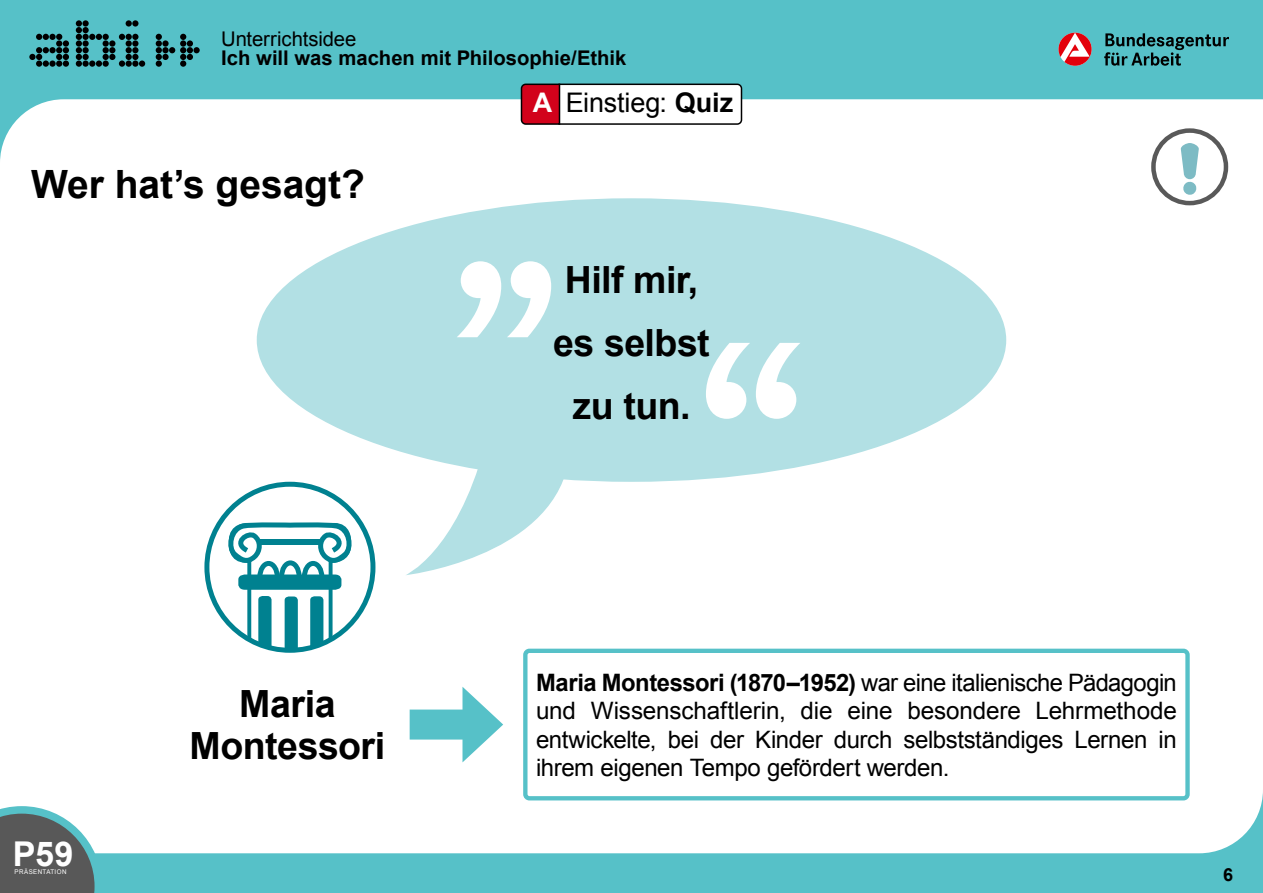
<style>
.page{position:relative;width:1263px;height:893px;background:#56c1c8}
.page>*{position:absolute;margin:0;border:0;box-sizing:border-box;transform-origin:0 0}
.H2_u-idee_P-S{font:700 39px "Arial";letter-spacing:-.005em;color:#000}
.p_OE{font:700 37.5px/63px "Arial";letter-spacing:-.015em;color:#000;text-align:center}
.P_QUIZ{font:700 37.5px/42px "Arial";letter-spacing:-.01em;color:#000;text-align:center}
.t1{font:700 34.2px "Arial";color:#fff}
.H1_u-idee{font:27px "Arial";letter-spacing:-.01em;color:#000}
.p_OE_LB{font:24px/28.5px "Arial";letter-spacing:-.015em;color:#000;text-align:justify}
.t2{font:700 20.25px "Arial";color:#000}
.t3{font:20.25px "Arial";letter-spacing:-.005em;color:#000}
.t4{font:700 18px "Arial";color:#000}
.t5{font:6.45px "Arial";letter-spacing:.06em;color:#fff;scale:.96 1}
.s1{font-weight:700;color:#fff}
.s2{font-weight:700}
</style>
<div class="page">
<div style="left:0;top:99px;width:1263px;height:754px;background:#fff"></div>
<svg style="left:0;top:806px;width:102px;height:87px;background:#707e7f"></svg>
<svg style="left:29px;top:34px;width:40px;height:33px"></svg>
<svg style="left:76px;top:20px;width:69px;height:47px"></svg>
<svg style="left:156px;top:34px;width:44px;height:33px"></svg>
<svg style="left:1104px;top:33px;width:125px;height:33px"></svg>
<svg style="left:1058px;top:33px;width:33px;height:33px"></svg>
<div style="left:257px;top:198px;width:749px;height:284px;background:#b2e0e4;border-radius:50%"></div>
<svg style="left:520px;top:83px;width:223px;height:43px;background:#dfc3c6"></svg>
<svg style="left:405px;top:453px;width:163px;height:122px;background:#daf0f2"></svg>
<svg style="left:457px;top:261px;width:94px;height:76px"></svg>
<svg style="left:706px;top:343px;width:94px;height:76px"></svg>
<div style="left:1153px;top:131px;width:73px;height:72px;background:#fff;border-radius:50%"></div>
<div style="left:1151px;top:128px;width:77px;height:77px;border:4px solid #595959;border-radius:50%"></div>
<svg style="left:1181px;top:143px;width:18px;height:52px"></svg>
<div style="left:523px;top:649px;width:667px;height:151px;border:4px solid #56c1c8;border-radius:4px"></div>
<div style="left:410px;top:709px;width:67px;height:30px;background:#56c1c8"></div>
<svg style="left:462px;top:687px;width:41px;height:75px"></svg>
<div style="left:204px;top:482px;width:171px;height:171px;border:5px solid #008190;border-radius:50%"></div>
<svg style="left:221px;top:518px;width:135px;height:132px;background:#9acdd2"></svg>
<p class="t3" style="left:221px;top:26px;width:137px">Unterrichtsidee</p>
<p class="t2" style="left:221px;top:45px;width:407px">Ich will was machen mit Philosophie/Ethik</p>
<h2 class="H2_u-idee_P-S" style="left:31px;top:159px;width:335px">Wer hat’s gesagt?</h2>
<p class="P_QUIZ" style="left:190px;top:684px;width:197px">Maria<br>Montessori</p>
<h1 class="H1_u-idee" style="left:533px;top:85px;width:202px"><span class="s1">A</span> Einstieg: <span class="s2">Quiz</span></h1>
<p class="p_OE" style="left:553px;top:249px;width:158px">Hilf mir, es selbst zu tun.</p>
<p class="p_OE_LB" style="left:536px;top:668px;width:642px"><span class="s2">Maria Montessori (1870–1952)</span> war eine italienische Pädagogin und Wissenschaftlerin, die eine besondere -Lehrmethode -entwickelte, bei der Kinder durch selbstständiges -Lernen in -ihrem eigenen Tempo gefördert werden.</p>
<h3 class="t1" style="left:13px;top:831px;width:62px">P59</h3>
<p class="t5" style="left:15px;top:868px;width:56px">PRÄSENTATION</p>
<p class="t4" style="left:1223px;top:862px;width:12px">6</p>
</div>
